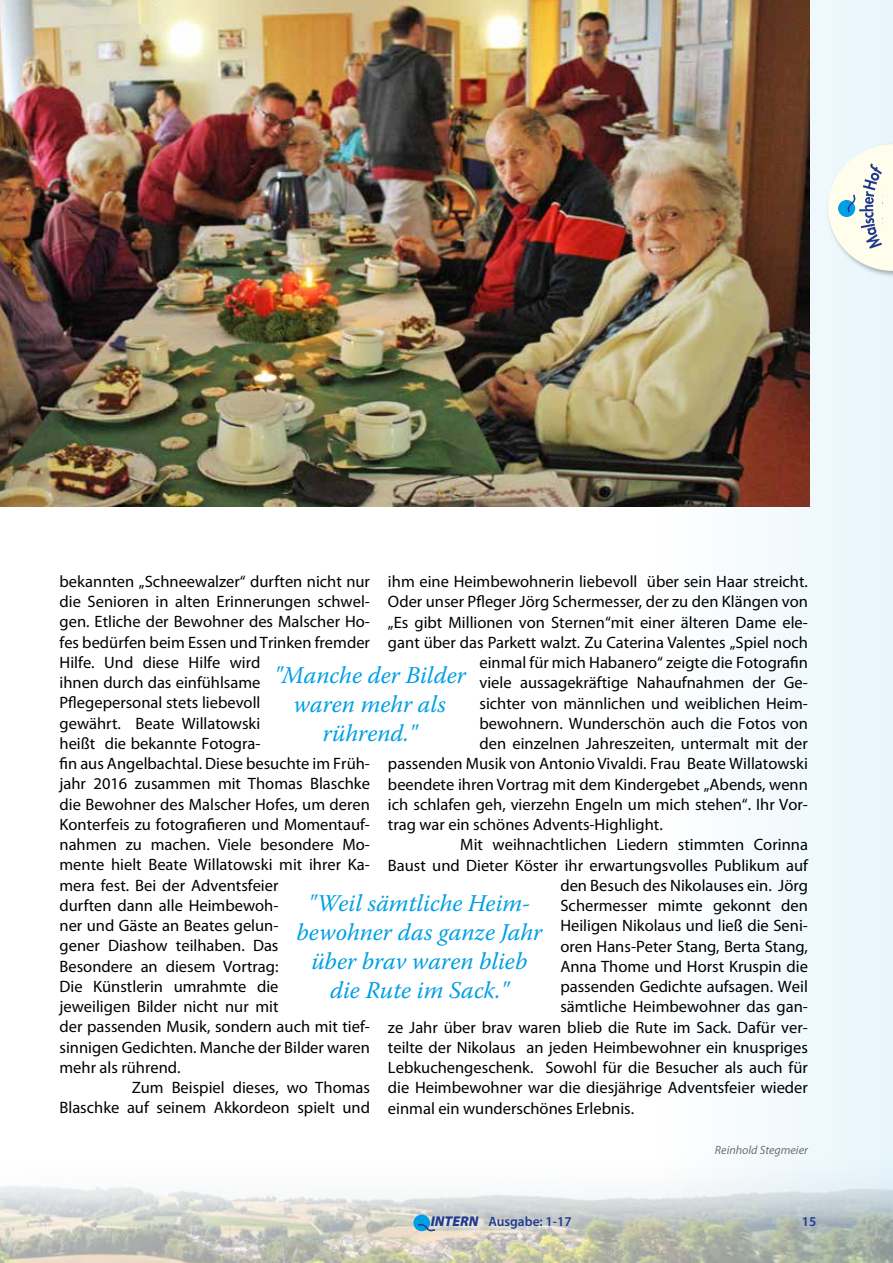
<style>
.page{position:relative;width:893px;height:1263px;background:#fff}
.page>*{position:absolute;margin:0;border:0;box-sizing:border-box;transform-origin:0 0}
.t1{font:italic 24px/28.8px "Warnock Pro";color:#009fe3;text-align:center}
.t2{font:16.5px "Myriad Pro";color:#000}
.t3{font:600 13.5px "Myriad Pro";color:#213a8f}
.t4{font:italic 12px "Myriad Pro";color:#706f6f}
.s1{font-weight:900;font-style:italic;font-size:14.25px}
</style>
<div class="page">
<div style="left:0;top:0;width:893px;height:1263px;background:linear-gradient(to right,#fff,#f4fafd)"></div>
<img style="left:0;top:1009px;width:893px;height:254px">
<svg style="left:427px;top:1211px;width:62px;height:26px"></svg>
<svg style="left:484px;top:1212px;width:97px;height:28px"></svg>
<div style="left:413px;top:1214px;width:17px;height:17px;background:#009fe3;border-radius:50%"></div>
<svg style="left:417px;top:1222px;width:19px;height:10px"></svg>
<div style="left:826px;top:142px;width:67px;height:136px;background:#000;opacity:.3"></div>
<svg style="left:828px;top:144px;width:65px;height:127px"></svg>
<img style="left:0;top:0;width:809px;height:506px">
<p class="t2" style="left:60px;top:572px;width:312px">bekannten „Schneewalzer“ durften nicht nur</p>
<p class="t2" style="left:60px;top:593px;width:312px">die Senioren in alten Erinnerungen schwel-</p>
<p class="t2" style="left:60px;top:613px;width:312px">gen. Etliche der Bewohner des Malscher Ho-</p>
<p class="t2" style="left:60px;top:633px;width:312px">fes bedürfen beim Essen und Trinken fremder</p>
<p class="t2" style="left:60px;top:653px;width:202px">Hilfe. Und diese Hilfe wird</p>
<p class="t2" style="left:60px;top:674px;width:202px">ihnen durch das einfühlsame</p>
<p class="t2" style="left:60px;top:694px;width:202px">Pflegepersonal stets liebevoll</p>
<p class="t2" style="left:60px;top:714px;width:202px">gewährt. Beate Willatowski</p>
<p class="t2" style="left:60px;top:734px;width:202px">heißt die bekannte Fotogra-</p>
<p class="t2" style="left:60px;top:755px;width:312px">fin aus Angelbachtal. Diese besuchte im Früh-</p>
<p class="t2" style="left:60px;top:775px;width:312px">jahr 2016 zusammen mit Thomas Blaschke</p>
<p class="t2" style="left:60px;top:795px;width:312px">die Bewohner des Malscher Hofes, um deren</p>
<p class="t2" style="left:60px;top:815px;width:312px">Konterfeis zu fotografieren und Momentauf-</p>
<p class="t2" style="left:60px;top:836px;width:312px">nahmen zu machen. Viele besondere Mo-</p>
<p class="t2" style="left:60px;top:856px;width:312px">mente hielt Beate Willatowski mit ihrer Ka-</p>
<p class="t2" style="left:60px;top:876px;width:220px">mera fest. Bei der Adventsfeier</p>
<p class="t2" style="left:60px;top:896px;width:220px">durften dann alle Heimbewoh-</p>
<p class="t2" style="left:60px;top:917px;width:220px">ner und Gäste an Beates gelun-</p>
<p class="t2" style="left:60px;top:937px;width:220px">gener Diashow teilhaben. Das</p>
<p class="t2" style="left:60px;top:957px;width:220px">Besondere an diesem Vortrag:</p>
<p class="t2" style="left:60px;top:977px;width:220px">Die Künstlerin umrahmte die</p>
<p class="t2" style="left:60px;top:998px;width:220px">jeweiligen Bilder nicht nur mit</p>
<p class="t2" style="left:60px;top:1018px;width:312px">der passenden Musik, sondern auch mit tief-</p>
<p class="t2" style="left:60px;top:1038px;width:312px">sinnigen Gedichten. Manche der Bilder waren</p>
<p class="t2" style="left:60px;top:1058px;width:123px">mehr als rührend.</p>
<p class="t2" style="left:132px;top:1079px;width:240px">Zum Beispiel dieses, wo Thomas</p>
<p class="t2" style="left:60px;top:1099px;width:312px">Blaschke auf seinem Akkordeon spielt und</p>
<p class="t2" style="left:388px;top:573px;width:421px">ihm eine Heimbewohnerin liebevoll über sein Haar streicht.</p>
<p class="t2" style="left:388px;top:593px;width:421px">Oder unser Pfleger Jörg Schermesser, der zu den Klängen von</p>
<p class="t2" style="left:388px;top:613px;width:421px">„Es gibt Millionen von Sternen“mit einer älteren Dame ele-</p>
<p class="t2" style="left:388px;top:633px;width:421px">gant über das Parkett walzt. Zu Caterina Valentes „Spiel noch</p>
<p class="t2" style="left:479px;top:653px;width:330px">einmal für mich Habanero“ zeigte die Fotografin</p>
<p class="t2" style="left:479px;top:674px;width:330px">viele aussagekräftige Nahaufnahmen der Ge-</p>
<p class="t2" style="left:479px;top:694px;width:330px">sichter von männlichen und weiblichen Heim-</p>
<p class="t2" style="left:479px;top:714px;width:330px">bewohnern. Wunderschön auch die Fotos von</p>
<p class="t2" style="left:479px;top:734px;width:330px">den einzelnen Jahreszeiten, untermalt mit der</p>
<p class="t2" style="left:388px;top:755px;width:421px">passenden Musik von Antonio Vivaldi. Frau Beate Willatowski</p>
<p class="t2" style="left:388px;top:775px;width:421px">beendete ihren Vortrag mit dem Kindergebet „Abends, wenn</p>
<p class="t2" style="left:388px;top:795px;width:421px">ich schlafen geh, vierzehn Engeln um mich stehen“. Ihr Vor-</p>
<p class="t2" style="left:388px;top:815px;width:276px">trag war ein schönes Advents-Highlight.</p>
<p class="t2" style="left:460px;top:836px;width:349px">Mit weihnachtlichen Liedern stimmten Corinna</p>
<p class="t2" style="left:388px;top:856px;width:421px">Baust und Dieter Köster ihr erwartungsvolles Publikum auf</p>
<p class="t2" style="left:560px;top:876px;width:249px">den Besuch des Nikolauses ein. Jörg</p>
<p class="t2" style="left:560px;top:896px;width:249px">Schermesser mimte gekonnt den</p>
<p class="t2" style="left:560px;top:917px;width:249px">Heiligen Nikolaus und ließ die Seni-</p>
<p class="t2" style="left:560px;top:937px;width:249px">oren Hans-Peter Stang, Berta Stang,</p>
<p class="t2" style="left:560px;top:957px;width:249px">Anna Thome und Horst Kruspin die</p>
<p class="t2" style="left:560px;top:977px;width:249px">passenden Gedichte aufsagen. Weil</p>
<p class="t2" style="left:560px;top:998px;width:249px">sämtliche Heimbewohner das gan-</p>
<p class="t2" style="left:388px;top:1018px;width:421px">ze Jahr über brav waren blieb die Rute im Sack. Dafür ver-</p>
<p class="t2" style="left:388px;top:1038px;width:421px">teilte der Nikolaus an jeden Heimbewohner ein knuspriges</p>
<p class="t2" style="left:388px;top:1058px;width:421px">Lebkuchengeschenk. Sowohl für die Besucher als auch für</p>
<p class="t2" style="left:388px;top:1079px;width:421px">die Heimbewohner war die diesjährige Adventsfeier wieder</p>
<p class="t2" style="left:388px;top:1099px;width:248px">einmal ein wunderschönes Erlebnis.</p>
<h1 class="t1" style="left:274px;top:660px;width:193px">"Manche der Bilder waren mehr als rührend."</h1>
<h1 class="t1" style="left:297px;top:889px;width:247px">"Weil sämtliche Heim&shy;bewohner das ganze Jahr über brav waren blieb die Rute im Sack."</h1>
<p class="t4" style="left:715px;top:1144px;width:94px">Reinhold Stegmeier</p>
<p class="t3" style="left:431px;top:1213px;width:142px"><span class="s1">INTERN</span> Ausgabe: 1-17</p>
<p class="t3" style="left:802px;top:1213px;width:16px">15</p>
</div>
